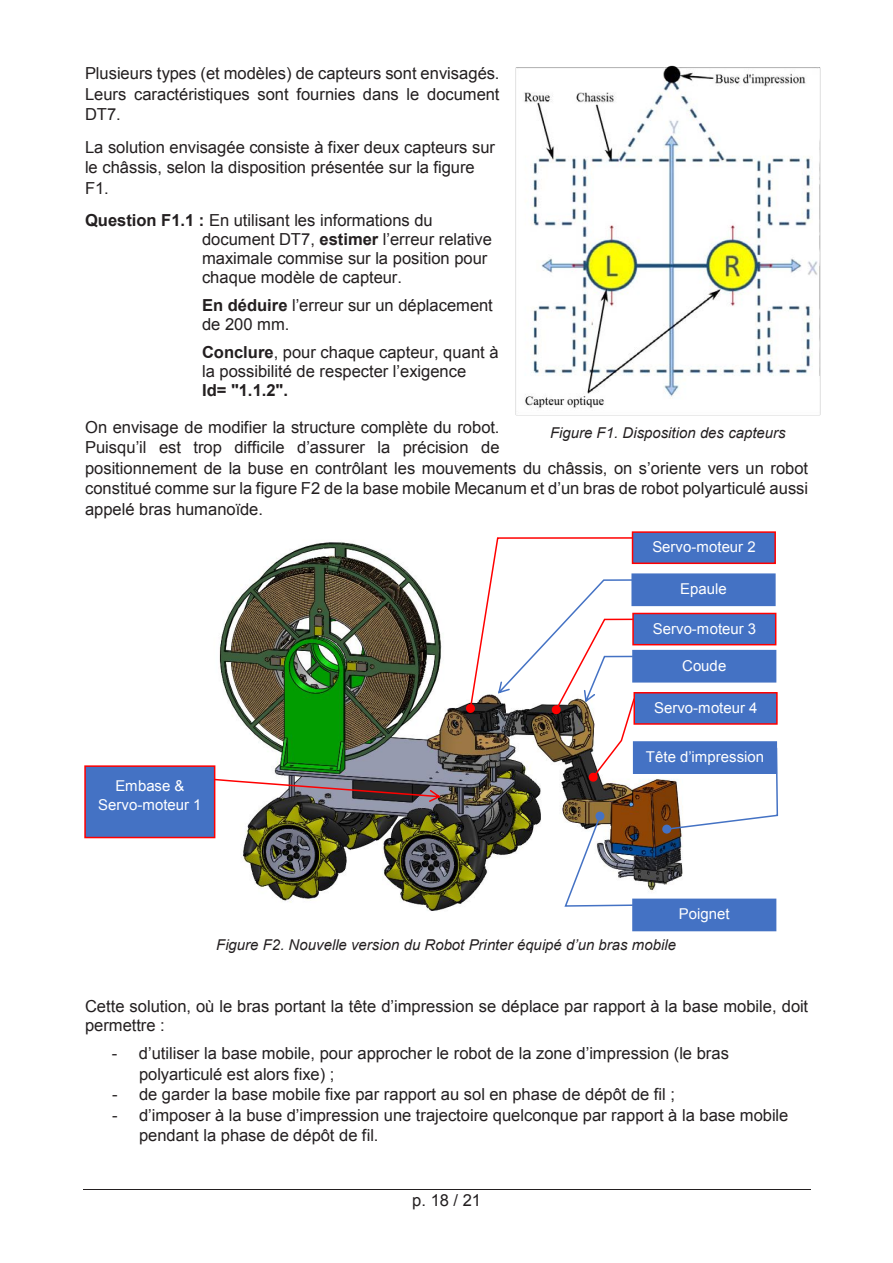
<style>
.page{position:relative;width:893px;height:1263px;background:#fff}
.page>*{position:absolute;margin:0;border:0;box-sizing:border-box;transform-origin:0 0}
.t1{font:16.5px/20.4px "Arial";color:#231f20}
.t2{font:15px/18.6px "Arial";color:#fff;text-align:center}
.t3{font:italic 15px "Arial";color:#231f20}
.s1{font-weight:700}
</style>
<div class="page">
<hr style="left:83px;top:1189px;width:727px;height:1px;background:#231f20">
<img style="left:206px;top:532px;width:481px;height:379px">
<div style="left:632px;top:532px;width:143px;height:31px;background:#4472c4"></div>
<div style="left:632px;top:531px;width:144px;height:33px;border:2px solid #f00"></div>
<div style="left:633px;top:613px;width:143px;height:32px;background:#4472c4"></div>
<div style="left:632px;top:613px;width:144px;height:32px;border:2px solid #f00"></div>
<div style="left:634px;top:693px;width:143px;height:31px;background:#4472c4"></div>
<div style="left:633px;top:692px;width:145px;height:33px;border:2px solid #f00"></div>
<div style="left:634px;top:742px;width:142px;height:31px;background:#4472c4"></div>
<div style="left:633px;top:741px;width:144px;height:33px;border:2px solid #4472c4"></div>
<svg style="left:662px;top:748px;width:116px;height:86px"></svg>
<img style="left:635px;top:748px;width:140px;height:19px">
<div style="left:85px;top:766px;width:130px;height:71px;background:#4472c4"></div>
<div style="left:84px;top:765px;width:131px;height:73px;border:2px solid #f00"></div>
<svg style="left:215px;top:779px;width:226px;height:23px"></svg>
<img style="left:86px;top:772px;width:128px;height:59px">
<img style="left:515px;top:65px;width:306px;height:351px">
<div style="left:632px;top:574px;width:143px;height:31px;background:#4472c4"></div>
<div style="left:631px;top:573px;width:145px;height:33px;border:2px solid #4472c4"></div>
<div style="left:633px;top:651px;width:143px;height:31px;background:#4472c4"></div>
<div style="left:632px;top:650px;width:144px;height:32px;border:2px solid #4472c4"></div>
<svg style="left:466px;top:537px;width:169px;height:245px"></svg>
<div style="left:633px;top:899px;width:143px;height:31px;background:#4472c4"></div>
<div style="left:632px;top:898px;width:144px;height:33px;border:2px solid #4472c4"></div>
<img style="left:564px;top:811px;width:69px;height:96px">
<p class="t1" style="left:85px;top:63px;width:416px;text-align:justify">Plusieurs types (et modèles) de capteurs sont envisagés.<br>Leurs caractéristiques sont fournies dans le document DT7.</p>
<p class="t1" style="left:85px;top:137px;width:412px">La solution envisagée consiste à fixer deux capteurs sur le châssis, selon la disposition présentée sur la figure<br>F1.</p>
<p class="t1" style="left:202px;top:211px;width:291px;line-height:19px;text-indent:-117px"><span class="s1">Question F1.1 :</span> En utilisant les informations du document DT7, <span class="s1">estimer</span> l’erreur relative maximale commise sur la position pour chaque modèle de capteur.</p>
<p class="t1" style="left:202px;top:296px;width:292px;line-height:19px"><span class="s1">En déduire</span> l’erreur sur un déplacement de 200 mm.</p>
<p class="t1" style="left:202px;top:343px;width:298px;line-height:19px"><span class="s1">Conclure</span>, pour chaque capteur, quant à la possibilité de respecter l’exigence<br><span class="s1">Id= "1.1.2".</span></p>
<p class="t1" style="left:85px;top:417px;width:725px">On envisage de modifier la structure complète du robot.<br>Puisqu’il est trop difficile d’assurer la précision de<br>positionnement de la buse en contrôlant les mouvements du châssis, on s’oriente vers un robot constitué comme sur la figure F2 de la base mobile Mecanum et d’un bras de robot polyarticulé aussi appelé bras humanoïde.</p>
<p class="t3" style="left:550px;top:423px;width:237px">Figure F1. Disposition des capteurs</p>
<p class="t2" style="left:652px;top:538px;width:105px">Servo-moteur 2</p>
<p class="t2" style="left:680px;top:580px;width:48px">Epaule</p>
<p class="t2" style="left:653px;top:619px;width:105px">Servo-moteur 3</p>
<p class="t2" style="left:682px;top:656px;width:46px">Coude</p>
<p class="t2" style="left:98px;top:777px;width:105px">Embase &amp;<br>Servo-moteur 1</p>
<p class="t2" style="left:654px;top:698px;width:105px">Servo-moteur 4</p>
<p class="t2" style="left:646px;top:748px;width:120px">Tête d’impression</p>
<p class="t2" style="left:679px;top:905px;width:52px">Poignet</p>
<p class="t3" style="left:216px;top:935px;width:461px">Figure F2. Nouvelle version du Robot Printer équipé d’un bras mobile</p>
<p class="t1" style="left:85px;top:997px;width:725px;line-height:18.9px">Cette solution, où le bras portant la tête d’impression se déplace par rapport à la base mobile, doit permettre :</p>
<p class="t1" style="left:139px;top:1043px;width:591px;text-indent:-27px">- d’utiliser la base mobile, pour approcher le robot de la zone d’impression (le bras polyarticulé est alors fixe) ;</p>
<p class="t1" style="left:112px;top:1084px;width:565px">- de garder la base mobile fixe par rapport au sol en phase de dépôt de fil ;</p>
<p class="t1" style="left:139px;top:1105px;width:651px;text-indent:-27px">- d’imposer à la buse d’impression une trajectoire quelconque par rapport à la base mobile pendant la phase de dépôt de fil.</p>
<p class="t1" style="left:412px;top:1190px;width:70px">p. 18 / 21</p>
</div>
